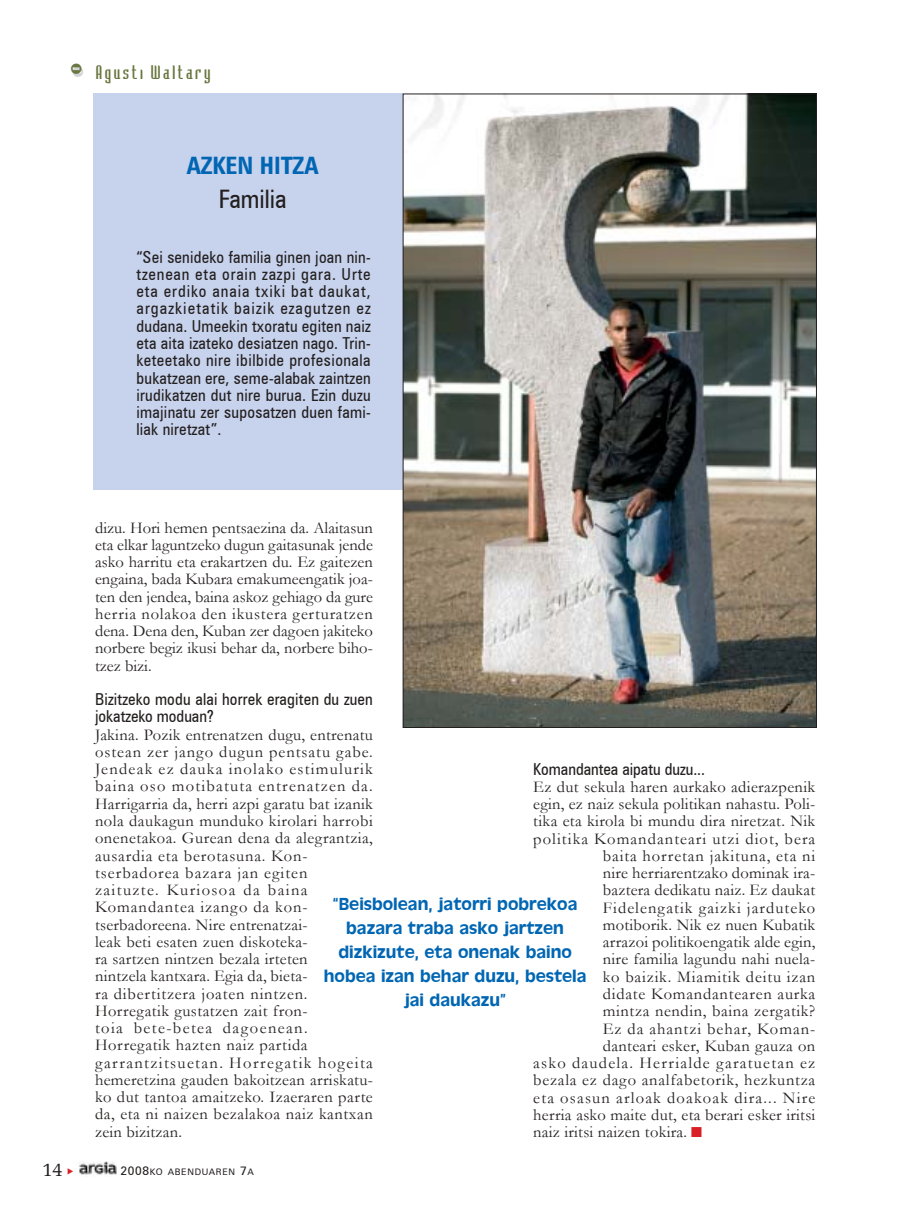
<style>
.page{position:relative;width:911px;height:1229px;background:#fff}
.page>*{position:absolute;margin:0;border:0;box-sizing:border-box;transform-origin:0 0}
.t1{font:25.5px "Zurich Cn BT";color:#231f1f}
.t2{font:700 24px "Zurich Cn BT";color:#0066b3}
.t3{font:19.5px "Memoir";color:#231f1f}
.t4{font:18px/24px "Antique Olive";color:#0066b3;text-align:center}
.t5{font:18px "Bodiac";letter-spacing:.145em;color:#697740}
.t6{font:16.5px/17.2px "Garamond";letter-spacing:.03em;color:#231f1f;text-align:justify}
.t7{font:16.5px/17.2px "Zurich Cn BT";letter-spacing:.01em;color:#231f1f}
.t8{font:16.5px "Garamond";letter-spacing:.075em;color:#231f1f}
.t9{font:16.5px "Garamond";letter-spacing:.065em;color:#231f1f}
.t10{font:16.5px "Garamond";letter-spacing:.055em;color:#231f1f}
.t11{font:16.5px "Garamond";letter-spacing:.05em;color:#231f1f}
.t12{font:16.5px "Garamond";letter-spacing:.06em;color:#231f1f}
.t13{font:9px "Zurich BT";letter-spacing:.075em;color:#231f1f}
.s1{font-size:30px;color:#d1d3d5}
.s2{color:#da2027}
.s3{font-size:12px}
</style>
<div class="page">
<div style="left:94px;top:94px;width:319px;height:396px;background:#c7d2ec"></div>
<img style="left:405px;top:96px;width:409px;height:630px">
<img style="left:79px;top:1161px;width:37px;height:14px">
<p class="t5" style="left:71px;top:65px;width:141px"><span class="s1">-</span> Agusti Waltary</p>
<h2 class="t2" style="left:186px;top:151px;width:134px">AZKEN HITZA</h2>
<h1 class="t1" style="left:219px;top:184px;width:69px">Familia</h1>
<p class="t7" style="left:136px;top:248px;width:236px;text-align:justify">ìSei senideko familia ginen joan nin&shy;tzenean eta orain zazpi gara. Urte eta erdiko anaia txiki bat daukat, argazkietatik baizik ezagutzen ez dudana. Umeekin txoratu egiten naiz eta aita izateko desiatzen nago. Trin&shy;keteetako nire ibilbide profesionala bukatzean ere, seme-alabak zaintzen irudikatzen dut nire burua. Ezin duzu imajinatu zer suposatzen duen fami&shy;liak niretzatî.</p>
<p class="t6" style="left:95px;top:519px;width:279px">dizu. Hori hemen pentsaezina da. Alaitasun eta elkar laguntzeko dugun gaitasunak jende asko harritu eta erakartzen du. Ez gaitezen engaina, bada Kubara emakumeengatik joa&shy;ten den jendea, baina askoz gehiago da gure herria nolakoa den ikustera gerturatzen dena. Dena den, Kuban zer dagoen jakiteko norbere begiz ikusi behar da, norbere biho&shy;tzez bizi.</p>
<p class="t7" style="left:95px;top:690px;width:279px">Bizitzeko modu alai horrek eragiten du zuen jokatzeko moduan?</p>
<p class="t6" style="left:95px;top:726px;width:279px;text-align:left">Jakina. Pozik entrenatzen dugu, entrenatu ostean zer jango dugun pentsatu gabe.<br>Jendeak ez dauka inolako estimulurik baina oso motibatuta entrenatzen da.<br>Harrigarria da, herri azpi garatu bat izanik nola daukagun munduko kirolari harrobi onenetakoa. Gurean dena da alegrantzia, ausardia eta berotasuna. Kon&shy;tserbadorea bazara jan egiten zaituzte. Kuriosoa da baina Komandantea izango da kon&shy;tserbadoreena. Nire entrenatzai-<br>leak beti esaten zuen diskoteka-<br>ra sartzen nintzen bezala irteten<br>nintzela kantxara. Egia da, bieta-<br>ra dibertitzera joaten nintzen.<br>Horregatik gustatzen zait fron-<br>toia bete-betea dagoenean.<br>Horregatik hazten naiz partida garrantzitsuetan. Horregatik hogeita hemeretzina gauden bakoitzean arriskatu&shy;ko dut tantoa amaitzeko. Izaeraren parte da, eta ni naizen bezalakoa naiz kantxan zein bizitzan.</p>
<p class="t7" style="left:533px;top:760px;width:173px">Komandantea aipatu duzu...</p>
<p class="t6" style="left:533px;top:778px;width:283px">Ez dut sekula haren aurkako adierazpenik</p>
<p class="t6" style="left:533px;top:795px;width:283px">egin, ez naiz sekula politikan nahastu. Poli-</p>
<p class="t6" style="left:533px;top:813px;width:283px">tika eta kirola bi mundu dira niretzat. Nik</p>
<p class="t9" style="left:533px;top:829px;width:283px">politika Komandanteari utzi diot, bera</p>
<p class="t10" style="left:603px;top:846px;width:214px">baita horretan jakituna, eta ni</p>
<p class="t6" style="left:603px;top:864px;width:214px">nire herriarentzako dominak ira-</p>
<p class="t6" style="left:603px;top:882px;width:214px">baztera dedikatu naiz. Ez daukat</p>
<p class="t9" style="left:603px;top:898px;width:214px">Fidelengatik gaizki jarduteko</p>
<p class="t6" style="left:603px;top:916px;width:214px">motiborik. Nik ez nuen Kubatik</p>
<p class="t6" style="left:603px;top:933px;width:214px">arrazoi politikoengatik alde egin,</p>
<p class="t6" style="left:603px;top:951px;width:214px">nire familia lagundu nahi nuela-</p>
<p class="t11" style="left:603px;top:967px;width:214px">ko baizik. Miamitik deitu izan</p>
<p class="t6" style="left:603px;top:985px;width:214px">didate Komandantearen aurka</p>
<p class="t6" style="left:603px;top:1002px;width:214px">mintza nendin, baina zergatik?</p>
<p class="t12" style="left:603px;top:1019px;width:214px">Ez da ahantzi behar, Koman-</p>
<p class="t6" style="left:603px;top:1037px;width:214px">danteari esker, Kuban gauza on</p>
<p class="t8" style="left:533px;top:1053px;width:283px">asko daudela. Herrialde garatuetan ez</p>
<p class="t6" style="left:533px;top:1071px;width:283px">bezala ez dago analfabetorik, hezkuntza</p>
<p class="t8" style="left:533px;top:1088px;width:283px">eta osasun arloak doakoak dira... Nire</p>
<p class="t6" style="left:533px;top:1106px;width:283px">herria asko maite dut, eta berari esker iritsi</p>
<p class="t6" style="left:533px;top:1123px;width:170px">naiz iritsi naizen tokira. <span class="s2">■</span></p>
<p class="t4" style="left:324px;top:893px;width:264px">ìBeisbolean, jatorri pobrekoa bazara traba asko jartzen dizkizute, eta onenak baino hobea izan behar duzu, bestela jai daukazuî</p>
<p class="t3" style="left:42px;top:1158px;width:22px">14</p>
<p class="t13" style="left:121px;top:1166px;width:135px"><span class="s3">2008</span>KO ABENDUAREN <span class="s3">7</span>A</p>
</div>
